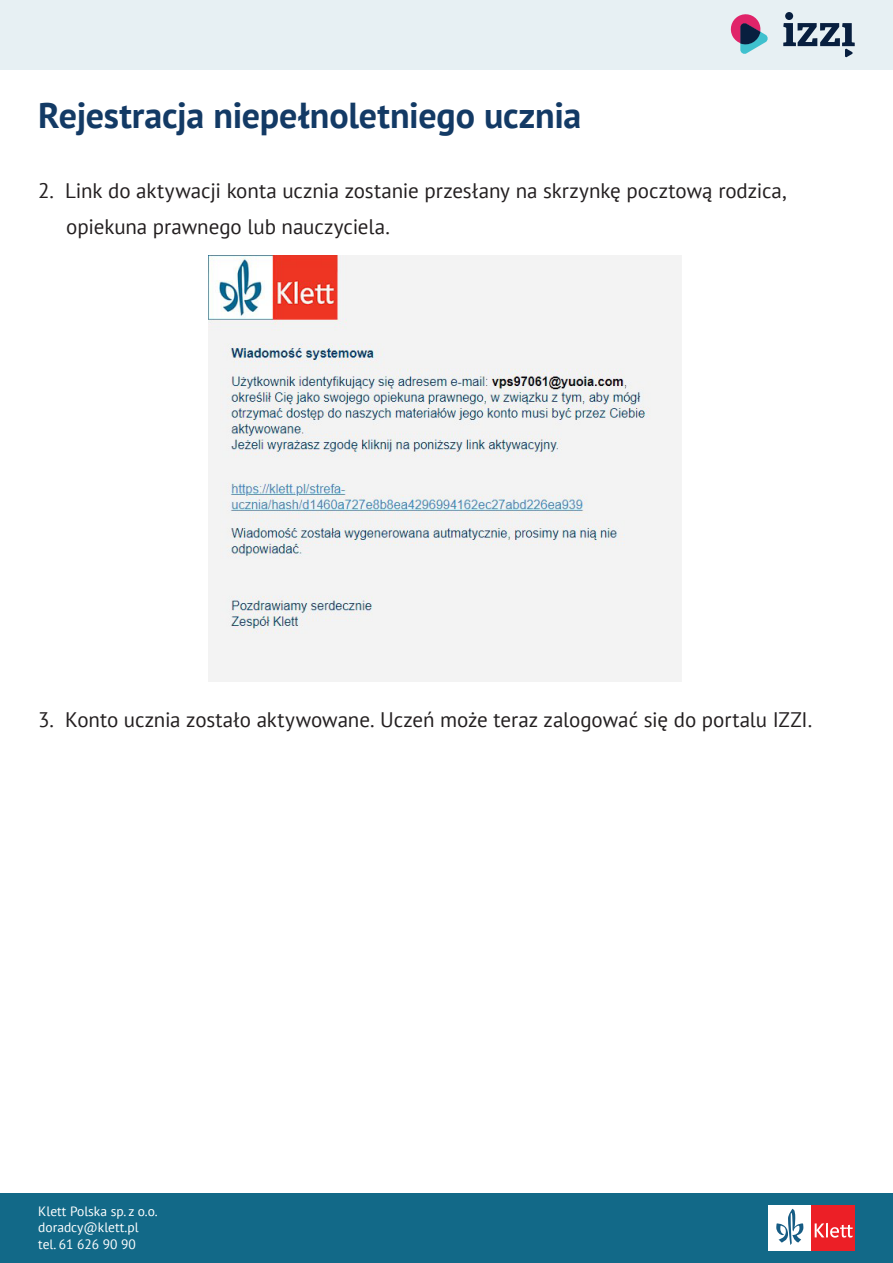
<style>
.page{position:relative;width:893px;height:1263px;background:#fff}
.page>*{position:absolute;margin:0;border:0;box-sizing:border-box;transform-origin:0 0}
.t1{font:700 36px "PT Sans";letter-spacing:-.005em;color:#133a65}
.t2{font:21px/36px "PT Sans";letter-spacing:-.005em;color:#231f20}
.t3{font:13.5px/16.2px "PT Sans";color:#fff}
</style>
<div class="page">
<img style="left:209px;top:256px;width:473px;height:425px">
<div style="left:0;top:1194px;width:893px;height:69px;background:#126988"></div>
<div style="left:769px;top:1206px;width:43px;height:45px;background:#fff"></div>
<div style="left:811px;top:1206px;width:44px;height:45px;background:#ec1f26"></div>
<svg style="left:776px;top:1209px;width:27px;height:36px"></svg>
<svg style="left:815px;top:1223px;width:38px;height:14px"></svg>
<div style="left:0;top:0;width:893px;height:69px;background:#e7f0f3"></div>
<svg style="left:730px;top:14px;width:38px;height:40px"></svg>
<svg style="left:783px;top:12px;width:72px;height:46px"></svg>
<h1 class="t1" style="left:38px;top:92px;width:545px">Rejestracja niepełnoletniego ucznia</h1>
<p class="t2" style="left:66px;top:172px;width:722px;text-indent:-28px">2. Link do aktywacji konta ucznia zostanie przesłany na skrzynkę pocztową rodzica, opiekuna prawnego lub nauczyciela.</p>
<p class="t2" style="left:38px;top:701px;width:775px">3. Konto ucznia zostało aktywowane. Uczeń może teraz zalogować się do portalu IZZI.</p>
<p class="t3" style="left:38px;top:1203px;width:121px">Klett Polska sp. z o.o. doradcy@klett.pl tel. 61 626 90 90</p>
</div>
